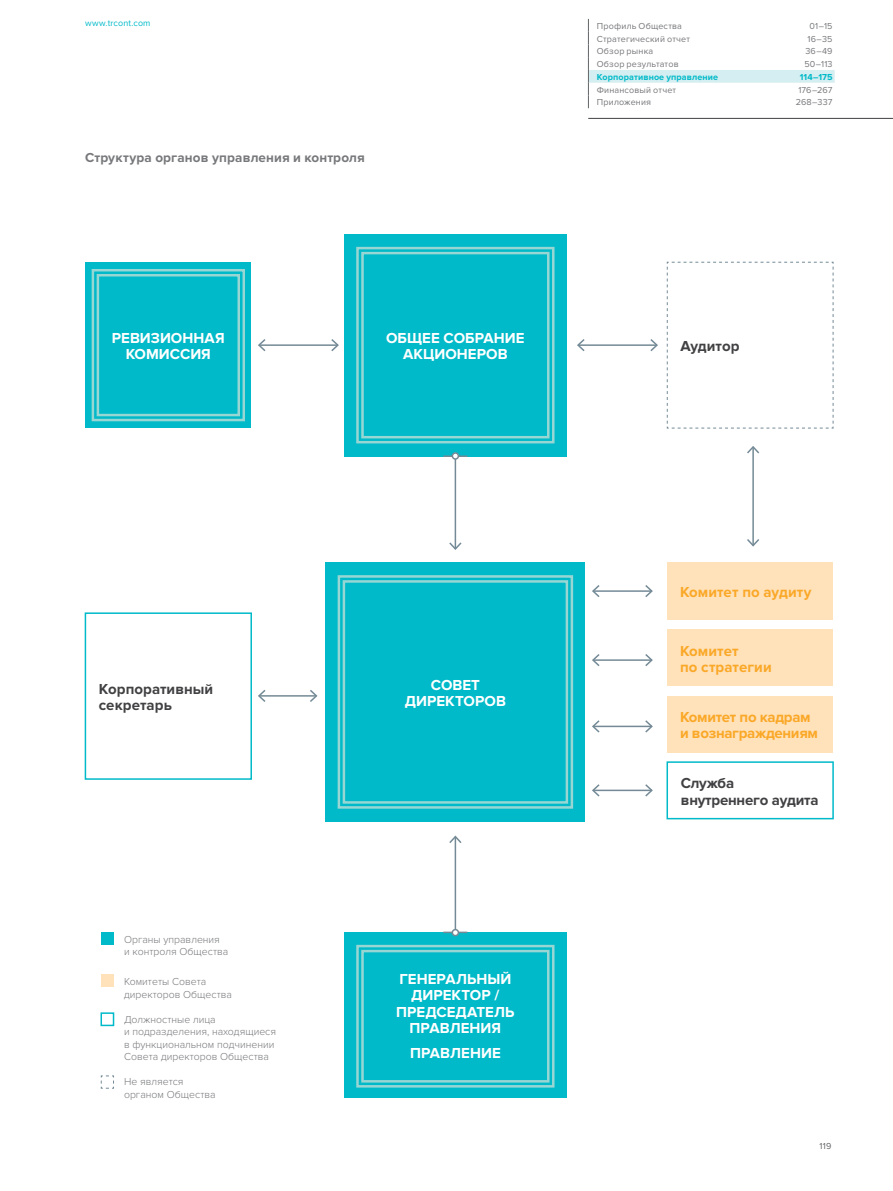
<style>
.page{position:relative;width:893px;height:1191px;background:#fff}
.page>*{position:absolute;margin:0;border:0;box-sizing:border-box;transform-origin:0 0}
.t1{font:700 15px/16.5px "Proxima Nova";color:#fff;text-align:center}
.t2{font:700 15px/16.5px "Proxima Nova";letter-spacing:-.01em;color:#414042}
.t3{font:700 15px/16.5px "Proxima Nova";letter-spacing:.005em;color:#faa827}
.t4{font:700 15px/16.5px "Proxima Nova";letter-spacing:-.02em;color:#faa827}
.t5{font:700 13.5px "Proxima Nova";letter-spacing:.01em;color:#77787b}
.t6{font:300 10.5px/12.6px "Proxima Nova";color:#77787b}
.t7{font:9px "Proxima Nova";letter-spacing:.02em;color:#77787b}
.t8{font:700 9px "Proxima Nova";letter-spacing:.01em;color:#00bac9}
.t9{font:9px "Proxima Nova";letter-spacing:.015em;color:#00bac9}
.t10{font:9px "Proxima Nova";color:#636466}
</style>
<div class="page">
<svg style="left:588px;top:19px;width:247px;height:89px"></svg>
<hr style="left:588px;top:118px;width:305px;height:1px;background:#414042">
<div style="left:344px;top:234px;width:222px;height:222px;background:#00bac9"></div>
<div style="left:344px;top:932px;width:222px;height:166px;background:#00bac9"></div>
<div style="left:326px;top:562px;width:259px;height:259px;background:#00bac9"></div>
<svg style="left:666px;top:261px;width:168px;height:168px"></svg>
<div style="left:667px;top:629px;width:166px;height:57px;background:#ffe1ba"></div>
<div style="left:667px;top:696px;width:166px;height:56px;background:#ffe1ba"></div>
<div style="left:667px;top:562px;width:166px;height:58px;background:#ffe1ba"></div>
<div style="left:85px;top:612px;width:167px;height:168px;border:2px solid #00bac9"></div>
<div style="left:85px;top:262px;width:166px;height:166px;background:#00bac9"></div>
<hr style="left:259px;top:344px;width:79px;height:2px;background:#748a96">
<svg style="left:258px;top:339px;width:9px;height:13px"></svg>
<svg style="left:330px;top:339px;width:9px;height:13px"></svg>
<hr style="left:578px;top:344px;width:79px;height:2px;background:#748a96">
<svg style="left:577px;top:339px;width:9px;height:13px"></svg>
<svg style="left:649px;top:339px;width:9px;height:13px"></svg>
<hr style="left:593px;top:590px;width:59px;height:2px;background:#748a96">
<svg style="left:592px;top:585px;width:9px;height:12px"></svg>
<svg style="left:644px;top:585px;width:9px;height:12px"></svg>
<hr style="left:593px;top:659px;width:59px;height:2px;background:#748a96">
<svg style="left:592px;top:654px;width:9px;height:12px"></svg>
<svg style="left:644px;top:654px;width:9px;height:12px"></svg>
<hr style="left:259px;top:695px;width:57px;height:1px;background:#748a96">
<svg style="left:258px;top:690px;width:9px;height:12px"></svg>
<svg style="left:308px;top:690px;width:10px;height:12px"></svg>
<hr style="left:593px;top:725px;width:59px;height:2px;background:#748a96">
<svg style="left:592px;top:720px;width:9px;height:13px"></svg>
<svg style="left:644px;top:720px;width:9px;height:13px"></svg>
<hr style="left:593px;top:789px;width:59px;height:2px;background:#748a96">
<svg style="left:592px;top:784px;width:9px;height:13px"></svg>
<svg style="left:644px;top:784px;width:9px;height:13px"></svg>
<hr style="left:752px;top:447px;width:2px;height:98px;background:#748a96">
<svg style="left:747px;top:537px;width:12px;height:10px"></svg>
<svg style="left:747px;top:446px;width:12px;height:9px"></svg>
<hr style="left:443px;top:931px;width:24px;height:2px;background:#748a96">
<div style="left:452px;top:929px;width:7px;height:7px;background:#fff;border-radius:50%"></div>
<hr style="left:455px;top:836px;width:1px;height:93px;background:#748a96">
<div style="left:452px;top:929px;width:7px;height:7px;border:2px solid #748a96;border-radius:50%"></div>
<svg style="left:449px;top:835px;width:13px;height:9px"></svg>
<hr style="left:443px;top:455px;width:24px;height:2px;background:#748a96">
<div style="left:452px;top:453px;width:7px;height:6px;background:#fff;border-radius:50%"></div>
<hr style="left:455px;top:459px;width:1px;height:90px;background:#748a96">
<div style="left:452px;top:452px;width:7px;height:8px;border:2px solid #748a96;border-radius:50%"></div>
<svg style="left:449px;top:541px;width:13px;height:9px"></svg>
<div style="left:666px;top:761px;width:168px;height:58px;border:2px solid #00bac9"></div>
<div style="left:101px;top:932px;width:13px;height:12px;background:#00bac9"></div>
<div style="left:101px;top:974px;width:13px;height:13px;background:#ffe1ba"></div>
<div style="left:101px;top:1012px;width:13px;height:14px;border:2px solid #00bac9"></div>
<svg style="left:101px;top:1075px;width:13px;height:14px"></svg>
<svg style="left:337px;top:575px;width:237px;height:234px"></svg>
<div style="left:343px;top:580px;width:225px;height:223px;border:2px solid #98d6d4"></div>
<svg style="left:356px;top:246px;width:199px;height:198px"></svg>
<div style="left:361px;top:252px;width:188px;height:186px;border:2px solid #98d6d4"></div>
<svg style="left:91px;top:269px;width:154px;height:153px"></svg>
<div style="left:97px;top:274px;width:143px;height:142px;border:2px solid #98d6d4"></div>
<svg style="left:356px;top:944px;width:199px;height:144px"></svg>
<div style="left:361px;top:949px;width:188px;height:133px;border:2px solid #98d6d4"></div>
<p class="t9" style="left:85px;top:18px;width:67px">www.trcont.com</p>
<p class="t5" style="left:85px;top:150px;width:281px">Структура органов управления и контроля</p>
<h1 class="t1" style="left:112px;top:330px;width:114px">РЕВИЗИОННАЯ<br>КОМИССИЯ</h1>
<h1 class="t1" style="left:386px;top:330px;width:140px">ОБЩЕЕ СОБРАНИЕ<br>АКЦИОНЕРОВ</h1>
<p class="t7" style="left:597px;top:21px;width:87px">Профиль Общества</p>
<p class="t7" style="left:810px;top:21px;width:24px">01–15</p>
<p class="t7" style="left:597px;top:33px;width:95px">Стратегический отчет</p>
<p class="t7" style="left:808px;top:33px;width:26px">16–35</p>
<p class="t7" style="left:597px;top:46px;width:58px">Обзор рынка</p>
<p class="t7" style="left:805px;top:46px;width:29px">36–49</p>
<p class="t7" style="left:597px;top:59px;width:83px">Обзор результатов</p>
<p class="t7" style="left:804px;top:59px;width:30px">50–113</p>
<p class="t8" style="left:597px;top:72px;width:123px">Корпоративное управление</p>
<p class="t8" style="left:800px;top:72px;width:34px">114–175</p>
<p class="t7" style="left:597px;top:84px;width:81px">Финансовый отчет</p>
<p class="t7" style="left:798px;top:84px;width:36px">176–267</p>
<p class="t7" style="left:597px;top:97px;width:56px">Приложения</p>
<p class="t7" style="left:796px;top:97px;width:38px">268–337</p>
<h1 class="t2" style="left:680px;top:338px;width:61px">Аудитор</h1>
<h1 class="t2" style="left:99px;top:681px;width:116px">Корпоративный секретарь</h1>
<p class="t6" style="left:124px;top:933px;width:106px">Органы управления<br>и контроля Общества</p>
<p class="t6" style="left:124px;top:975px;width:109px">Комитеты Совета директоров Общества</p>
<p class="t6" style="left:124px;top:1013px;width:154px">Должностные лица<br>и подразделения, находящиеся в функциональном подчинении<br>Совета директоров Общества</p>
<p class="t6" style="left:124px;top:1075px;width:93px">Не является органом Общества</p>
<h1 class="t1" style="left:405px;top:676px;width:103px">СОВЕТ<br>ДИРЕКТОРОВ</h1>
<h1 class="t1" style="left:396px;top:970px;width:120px">ГЕНЕРАЛЬНЫЙ<br>ДИРЕКТОР /<br>ПРЕДСЕДАТЕЛЬ<br>ПРАВЛЕНИЯ</h1>
<h1 class="t1" style="left:410px;top:1045px;width:92px">ПРАВЛЕНИЕ</h1>
<h1 class="t3" style="left:680px;top:584px;width:133px">Комитет по аудиту</h1>
<h1 class="t3" style="left:680px;top:642px;width:93px">Комитет<br>по стратегии</h1>
<h1 class="t4" style="left:680px;top:709px;width:140px">Комитет по кадрам и вознаграждениям</h1>
<h1 class="t2" style="left:681px;top:775px;width:139px">Служба внутреннего аудита</h1>
<p class="t10" style="left:820px;top:1141px;width:13px">119</p>
</div>
